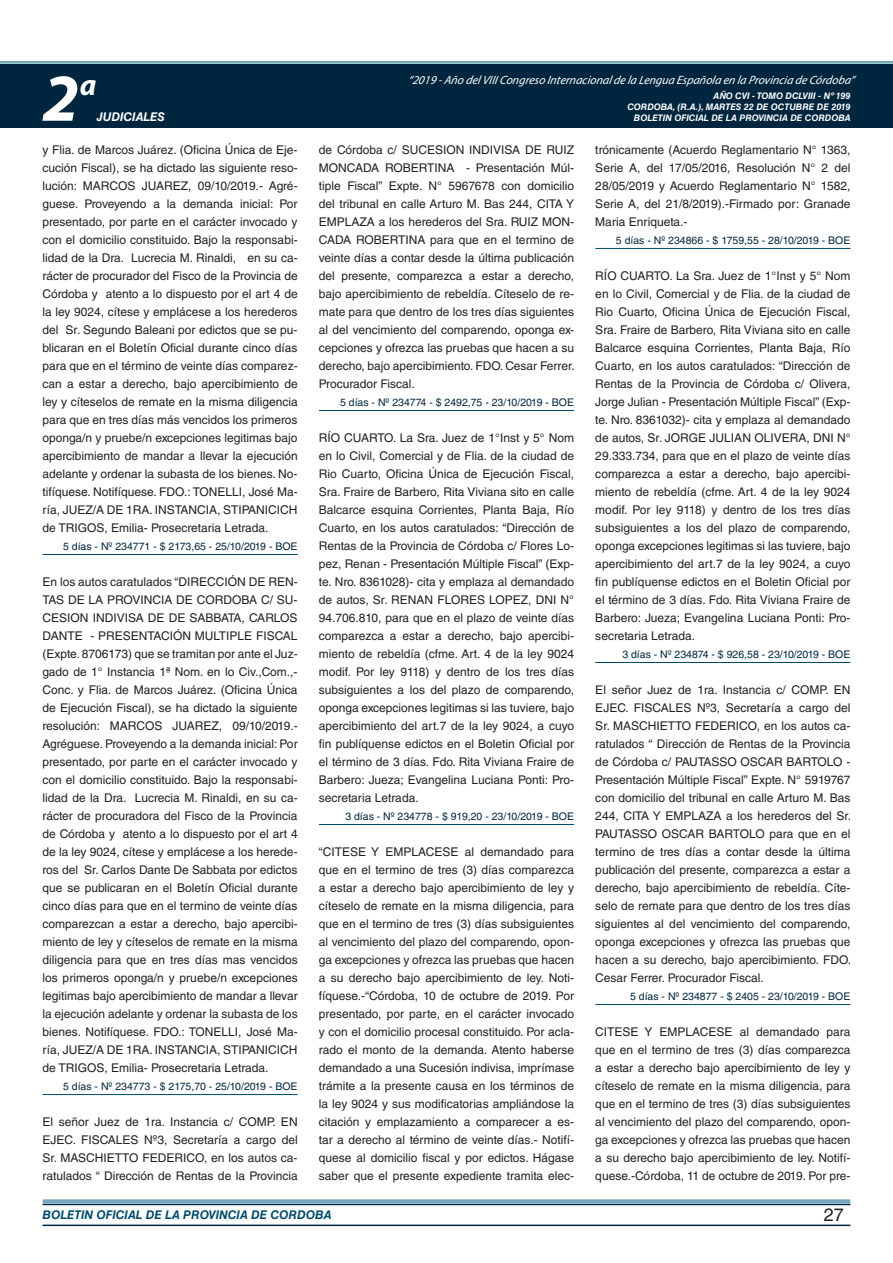
<style>
.page{position:relative;width:893px;height:1263px;background:#fff}
.page>*{position:absolute;margin:0;border:0;box-sizing:border-box;transform-origin:0 0}
.t1{font:italic 700 67.5px "Myriad Pro";color:#fff}
.t2{font:italic 700 30px "Myriad Pro";color:#fff}
.t3{font:18px "Helvetica LT Std";color:#231f20}
.t4{font:12px/18px "Helvetica LT Std";color:#231f20;text-align:justify}
.t5{font:italic 12px "Myriad Pro";color:#fff}
.t6{font:italic 700 12px "Helvetica LT Std";color:#004b6c}
.t7{font:italic 700 12px "Helvetica LT Std";color:#fff}
.t8{font:10.5px "Helvetica LT Std";color:#00263f}
.t9{font:italic 700 9px/10.8px "Helvetica LT Std";color:#fff;text-align:right}
</style>
<div class="page">
<div style="left:0;top:61px;width:893px;height:6px;background:#fff;opacity:.75"></div>
<div style="left:0;top:64px;width:893px;height:64px;background:#00263f"></div>
<hr style="left:43px;top:1224px;width:807px;height:2px;background:#00263f">
<div style="left:42px;top:1198px;width:809px;height:8px;background:#fff;opacity:.75"></div>
<hr style="left:43px;top:554px;width:255px;height:1px;background:#004b6c">
<hr style="left:43px;top:1094px;width:255px;height:1px;background:#004b6c">
<hr style="left:319px;top:410px;width:255px;height:1px;background:#004b6c">
<hr style="left:319px;top:824px;width:255px;height:1px;background:#004b6c">
<hr style="left:595px;top:248px;width:255px;height:1px;background:#004b6c">
<hr style="left:595px;top:662px;width:255px;height:1px;background:#004b6c">
<hr style="left:595px;top:1004px;width:255px;height:1px;background:#004b6c">
<h2 class="t2" style="left:80px;top:66px;width:18px">a</h2>
<p class="t5" style="left:408px;top:72px;width:448px">“2019 -Año delVIIICongreso Internacionalde la Lengua Esp añola en la Provincia de Córdoba”</p>
<h1 class="t1" style="left:43px;top:54px;width:38px">2</h1>
<p class="t9" style="left:627px;top:91px;width:225px">AÑO CVI - TOMO DCLVIII - Nº 199<br>CORDOBA, (R.A.), MARTES 22 DE OCTUBRE DE 2019</p>
<p class="t7" style="left:97px;top:110px;width:70px">JUDICIALES</p>
<p class="t9" style="left:634px;top:112px;width:218px">BOLETIN OFICIAL DE LA PROVINCIA DE CORDOBA</p>
<p class="t4" style="left:43px;top:141px;width:257px">y Flia. de Marcos Juárez. (Oficina Única de Eje&shy;cución Fiscal), se ha dictado las siguiente reso&shy;lución: MARCOS JUAREZ, 09/10/2019.- Agré&shy;guese. Proveyendo a la demanda inicial: Por presentado, por parte en el carácter invocado y con el domicilio constituido. Bajo la responsabi&shy;lidad de la Dra. Lucrecia M. Rinaldi, en su ca&shy;rácter de procurador del Fisco de la Provincia de Córdoba y atento a lo dispuesto por el art 4 de la ley 9024, cítese y emplácese a los herederos del Sr. Segundo Baleani por edictos que se pu&shy;blicaran en el Boletín Oficial durante cinco días para que en el término de veinte días comparez&shy;can a estar a derecho, bajo apercibimiento de ley y cíteselos de remate en la misma diligencia para que en tres días más vencidos los primeros oponga/n y pruebe/n excepciones legitimas bajo apercibimiento de mandar a llevar la ejecución adelante y ordenar la subasta de los bienes. No&shy;tifíquese. Notifíquese. FDO.: TONELLI, José Ma&shy;ría, JUEZ/A DE 1RA. INSTANCIA, STIPANICICH de TRIGOS, Emilia- Prosecretaria Letrada.</p>
<p class="t8" style="left:63px;top:540px;width:236px">5 días - Nº 234771 - $ 2173,65 - 25/10/2019 - BOE</p>
<p class="t4" style="left:43px;top:573px;width:257px">En los autos caratulados “DIRECCIÓN DE REN-TAS DE LA PROVINCIA DE CORDOBA C/ SU-CESION INDIVISA DE DE SABBATA, CARLOS DANTE - PRESENTACIÓN MULTIPLE FISCAL (Expte. 8706173) que se tramitan por ante el Juz&shy;gado de 1° Instancia 1ª Nom. en lo Civ.,Com.,- Conc. y Flia. de Marcos Juárez. (Oficina Única de Ejecución Fiscal), se ha dictado la siguiente resolución: MARCOS JUAREZ, 09/10/2019.- Agréguese. Proveyendo a la demanda inicial: Por presentado, por parte en el carácter invocado y con el domicilio constituido. Bajo la responsabi&shy;lidad de la Dra. Lucrecia M. Rinaldi, en su ca&shy;rácter de procuradora del Fisco de la Provincia de Córdoba y atento a lo dispuesto por el art 4 de la ley 9024, cítese y emplácese a los herede&shy;ros del Sr. Carlos Dante De Sabbata por edictos que se publicaran en el Boletín Oficial durante cinco días para que en el termino de veinte días comparezcan a estar a derecho, bajo apercibi&shy;miento de ley y cíteselos de remate en la misma diligencia para que en tres días mas vencidos los primeros oponga/n y pruebe/n excepciones legitimas bajo apercibimiento de mandar a llevar la ejecución adelante y ordenar la subasta de los bienes. Notifíquese. FDO.: TONELLI, José Ma&shy;ría, JUEZ/A DE 1RA. INSTANCIA, STIPANICICH de TRIGOS, Emilia- Prosecretaria Letrada.</p>
<p class="t8" style="left:63px;top:1080px;width:236px">5 días - Nº 234773 - $ 2175,70 - 25/10/2019 - BOE</p>
<p class="t4" style="left:43px;top:1113px;width:257px">El señor Juez de 1ra. Instancia c/ COMP. EN EJEC. FISCALES Nº3, Secretaría a cargo del Sr. MASCHIETTO FEDERICO, en los autos ca&shy;ratulados “ Dirección de Rentas de la Provincia</p>
<p class="t4" style="left:319px;top:141px;width:257px">de Córdoba c/ SUCESION INDIVISA DE RUIZ MONCADA ROBERTINA - Presentación Múl&shy;tiple Fiscal” Expte. N° 5967678 con domicilio del tribunal en calle Arturo M. Bas 244, CITA Y EMPLAZA a los herederos del Sra. RUIZ MON-CADA ROBERTINA para que en el termino de veinte días a contar desde la última publicación del presente, comparezca a estar a derecho, bajo apercibimiento de rebeldía. Cíteselo de re&shy;mate para que dentro de los tres días siguientes al del vencimiento del comparendo, oponga ex&shy;cepciones y ofrezca las pruebas que hacen a su derecho, bajo apercibimiento. FDO. Cesar Ferrer.<br>Procurador Fiscal.</p>
<p class="t8" style="left:340px;top:396px;width:235px">5 días - Nº 234774 - $ 2492,75 - 23/10/2019 - BOE</p>
<p class="t4" style="left:319px;top:429px;width:257px">RÍO CUARTO. La Sra. Juez de 1°Inst y 5° Nom en lo Civil, Comercial y de Flia. de la ciudad de Rio Cuarto, Oficina Única de Ejecución Fiscal, Sra. Fraire de Barbero, Rita Viviana sito en calle Balcarce esquina Corrientes, Planta Baja, Río Cuarto, en los autos caratulados: “Dirección de Rentas de la Provincia de Córdoba c/ Flores Lo&shy;pez, Renan - Presentación Múltiple Fiscal” (Exp&shy;te. Nro. 8361028)- cita y emplaza al demandado de autos, Sr. RENAN FLORES LOPEZ, DNI N° 94.706.810, para que en el plazo de veinte días comparezca a estar a derecho, bajo apercibi&shy;miento de rebeldía (cfme. Art. 4 de la ley 9024 modif. Por ley 9118) y dentro de los tres días subsiguientes a los del plazo de comparendo, oponga excepciones legitimas si las tuviere, bajo apercibimiento del art.7 de la ley 9024, a cuyo fin publíquense edictos en el Boletin Oficial por el término de 3 días. Fdo. Rita Viviana Fraire de Barbero: Jueza; Evangelina Luciana Ponti: Pro&shy;secretaria Letrada.</p>
<p class="t8" style="left:345px;top:810px;width:230px">3 días - Nº 234778 - $ 919,20 - 23/10/2019 - BOE</p>
<p class="t4" style="left:319px;top:843px;width:257px">“CITESE Y EMPLACESE al demandado para que en el termino de tres (3) días comparezca a estar a derecho bajo apercibimiento de ley y cíteselo de remate en la misma diligencia, para que en el termino de tres (3) días subsiguientes al vencimiento del plazo del comparendo, opon&shy;ga excepciones y ofrezca las pruebas que hacen a su derecho bajo apercibimiento de ley. Noti&shy;fíquese.-“Córdoba, 10 de octubre de 2019. Por presentado, por parte, en el carácter invocado y con el domicilio procesal constituido. Por acla&shy;rado el monto de la demanda. Atento haberse demandado a una Sucesión indivisa, imprímase trámite a la presente causa en los términos de la ley 9024 y sus modificatorias ampliándose la citación y emplazamiento a comparecer a es&shy;tar a derecho al término de veinte días.- Notifí&shy;quese al domicilio fiscal y por edictos. Hágase saber que el presente expediente tramita elec-</p>
<p class="t4" style="left:595px;top:141px;width:257px">trónicamente (Acuerdo Reglamentario N° 1363, Serie A, del 17/05/2016, Resolución N° 2 del 28/05/2019 y Acuerdo Reglamentario N° 1582, Serie A, del 21/8/2019).-Firmado por: Granade Maria Enriqueta.-</p>
<p class="t8" style="left:616px;top:234px;width:236px">5 días - Nº 234866 - $ 1759,55 - 28/10/2019 - BOE</p>
<p class="t4" style="left:595px;top:267px;width:257px">RÍO CUARTO. La Sra. Juez de 1°Inst y 5° Nom en lo Civil, Comercial y de Flia. de la ciudad de Rio Cuarto, Oficina Única de Ejecución Fiscal, Sra. Fraire de Barbero, Rita Viviana sito en calle Balcarce esquina Corrientes, Planta Baja, Río Cuarto, en los autos caratulados: “Dirección de Rentas de la Provincia de Córdoba c/ Olivera, Jorge Julian - Presentación Múltiple Fiscal” (Exp&shy;te. Nro. 8361032)- cita y emplaza al demandado de autos, Sr. JORGE JULIAN OLIVERA, DNI N° 29.333.734, para que en el plazo de veinte días comparezca a estar a derecho, bajo apercibi&shy;miento de rebeldía (cfme. Art. 4 de la ley 9024 modif. Por ley 9118) y dentro de los tres días subsiguientes a los del plazo de comparendo, oponga excepciones legitimas si las tuviere, bajo apercibimiento del art.7 de la ley 9024, a cuyo fin publíquense edictos en el Boletin Oficial por el término de 3 días. Fdo. Rita Viviana Fraire de Barbero: Jueza; Evangelina Luciana Ponti: Pro&shy;secretaria Letrada.</p>
<p class="t8" style="left:622px;top:648px;width:230px">3 días - Nº 234874 - $ 926,58 - 23/10/2019 - BOE</p>
<p class="t4" style="left:595px;top:681px;width:257px">El señor Juez de 1ra. Instancia c/ COMP. EN EJEC. FISCALES Nº3, Secretaría a cargo del Sr. MASCHIETTO FEDERICO, en los autos ca&shy;ratulados “ Dirección de Rentas de la Provincia de Córdoba c/ PAUTASSO OSCAR BARTOLO - Presentación Múltiple Fiscal” Expte. N° 5919767 con domicilio del tribunal en calle Arturo M. Bas 244, CITA Y EMPLAZA a los herederos del Sr.<br>PAUTASSO OSCAR BARTOLO para que en el termino de tres días a contar desde la última publicación del presente, comparezca a estar a derecho, bajo apercibimiento de rebeldía. Cíte&shy;selo de remate para que dentro de los tres días siguientes al del vencimiento del comparendo, oponga excepciones y ofrezca las pruebas que hacen a su derecho, bajo apercibimiento. FDO.<br>Cesar Ferrer. Procurador Fiscal.</p>
<p class="t8" style="left:630px;top:990px;width:222px">5 días - Nº 234877 - $ 2405 - 23/10/2019 - BOE</p>
<p class="t4" style="left:595px;top:1023px;width:257px">CITESE Y EMPLACESE al demandado para que en el termino de tres (3) días comparezca a estar a derecho bajo apercibimiento de ley y cíteselo de remate en la misma diligencia, para que en el termino de tres (3) días subsiguientes al vencimiento del plazo del comparendo, opon&shy;ga excepciones y ofrezca las pruebas que hacen a su derecho bajo apercibimiento de ley. Notifí&shy;quese.-Córdoba, 11 de octubre de 2019. Por pre-</p>
<p class="t6" style="left:43px;top:1208px;width:290px">BOLETIN OFICIAL DE LA PROVINCIA DE CORDOBA</p>
<h3 class="t3" style="left:824px;top:1204px;width:22px">27</h3>
</div>
